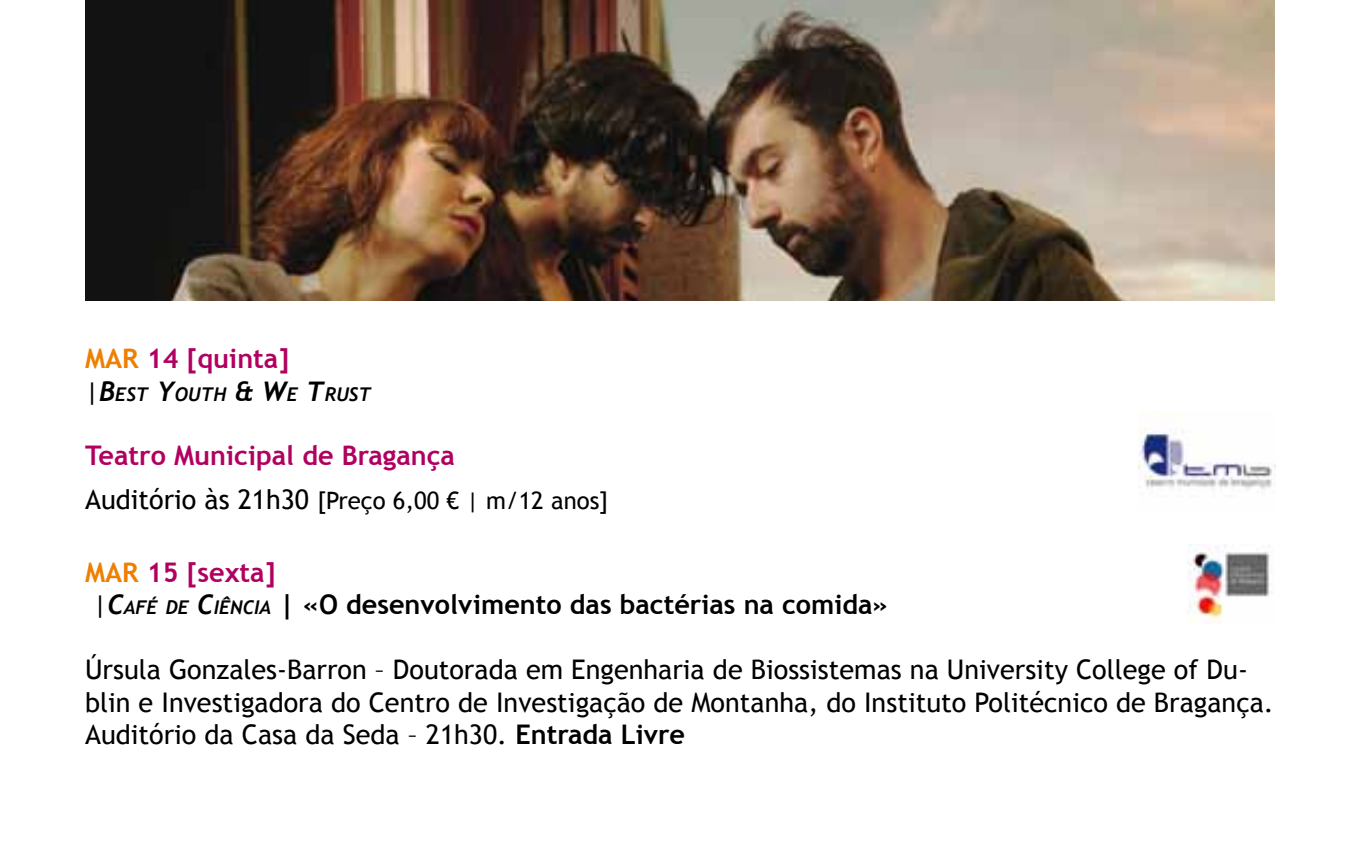
<style>
.page{position:relative;width:1361px;height:851px;background:#fff}
.page>*{position:absolute;margin:0;border:0;box-sizing:border-box;transform-origin:0 0}
.t1{font:27px/32.4px "Trebuchet MS";color:#000}
.t2{font:700 27px/32.4px "Trebuchet MS";color:#000}
.t3{font:700 27px "Trebuchet MS";color:#b10060}
.t4{font:24px "Trebuchet MS";color:#000}
.t5{font:italic 700 18.9px "Trebuchet";color:#000}
.s1{color:#ee7f00}
.s2{font-family:"Trebuchet MS";font-weight:400;font-style:normal;font-size:27px}
.s3{font-size:27px}
.s4{color:#b10060}
.s5{font-weight:400}
.s6{font-family:"Trebuchet";font-style:italic}
.s7{font-family:"Trebuchet";font-style:italic;font-size:18.9px}
.s8{font-weight:700}
</style>
<div class="page">
<img style="left:85px;top:0;width:1189px;height:300px">
<img style="left:1187px;top:544px;width:85px;height:79px">
<img style="left:1138px;top:412px;width:138px;height:77px">
<p class="t3" style="left:85px;top:341px;width:206px"><span class="s1">mar</span> 14 [quinta]</p>
<p class="t5" style="left:85px;top:382px;width:288px"><span class="s2">|</span><span class="s3">B</span>EST <span class="s3">Y</span>OUTH <span class="s3">&amp; W</span>E <span class="s3">T</span>RUST</p>
<p class="t3" style="left:85px;top:439px;width:371px">Teatro Municipal de Bragança</p>
<p class="t4" style="left:85px;top:486px;width:525px"><span class="s3">Auditório às 21h30</span> [Preço 6,00 € | m/12 anos]</p>
<p class="t2" style="left:93px;top:556px;width:797px;text-indent:-8px"><span class="s1">mar</span> <span class="s4">15 [sexta]<br></span><span class="s5">|</span><span class="s6">C</span><span class="s7">AFÉ DE</span> <span class="s6">C</span><span class="s7">IÊNCIA</span> <span class="s6">|</span> «O desenvolvimento das bactérias na comida»</p>
<p class="t1" style="left:85px;top:653px;width:1190px">Úrsula Gonzales-Barron – Doutorada em Engenharia de Biossistemas na University College of Du&shy;blin e Investigadora do Centro de Investigação de Montanha, do Instituto Politécnico de Bragança.<br>Auditório da Casa da Seda – 21h30. <span class="s8">Entrada Livre</span></p>
</div>
